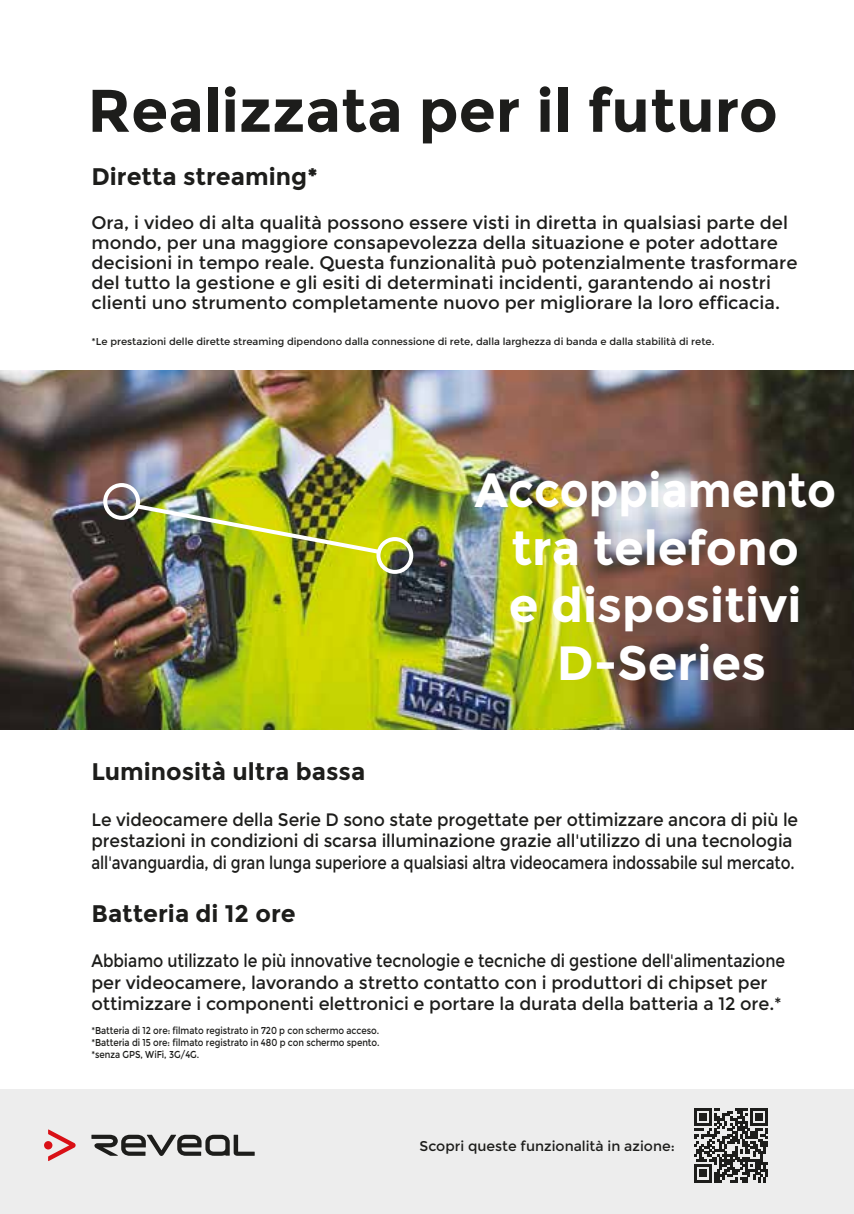
<style>
.page{position:relative;width:854px;height:1214px;background:#fff}
.page>*{position:absolute;margin:0;border:0;box-sizing:border-box;transform-origin:0 0}
.t1{font:700 60px "Montserrat";color:#1d1d1b}
.t2{font:700 48px/57.6px "Montserrat";color:#fff;text-align:center;scale:.93 1}
.t3{font:700 24px "Montserrat";color:#1d1d1b}
.t4{font:18px/20px "Montserrat";letter-spacing:-.005em;color:#1d1d1b}
.t5{font:18px/21.6px "Montserrat";letter-spacing:-.005em;color:#1d1d1b;scale:.95 1}
.t6{font:18px/21.6px "Montserrat";letter-spacing:-.005em;color:#1d1d1b;scale:.87 1}
.t7{font:14px "Montserrat";color:#1d1d1b}
.t8{font:10px/12px "Montserrat";color:#1d1d1b;text-align:justify;scale:.87 1}
.t9{font:10px "Montserrat";color:#1d1d1b}
</style>
<div class="page">
<img style="left:0;top:370px;width:853px;height:359px">
<div style="left:376px;top:537px;width:37px;height:37px;border:4px solid #fff;border-radius:50%"></div>
<div style="left:103px;top:483px;width:37px;height:37px;border:4px solid #fff;border-radius:50%"></div>
<img style="left:132px;top:501px;width:251px;height:55px">
<div style="left:0;top:1089px;width:853px;height:124px;background:#ededed"></div>
<svg style="left:44px;top:1129px;width:32px;height:31px"></svg>
<svg style="left:91px;top:1134px;width:163px;height:22px"></svg>
<svg style="left:694px;top:1108px;width:73px;height:74px"></svg>
<h1 class="t1" style="left:87px;top:75px;width:691px">Realizzata per il futuro</h1>
<h3 class="t3" style="left:91px;top:162px;width:228px">Diretta streaming*</h3>
<p class="t4" style="left:91px;top:212px;width:707px">Ora, i video di alta qualità possono essere visti in diretta in qualsiasi parte del mondo, per una maggiore consapevolezza della situazione e poter adottare decisioni in tempo reale. Questa funzionalità può potenzialmente trasformare del tutto la gestione e gli esiti di determinati incidenti, garantendo ai nostri clienti uno strumento completamente nuovo per migliorare la loro efficacia.</p>
<p class="t9" style="left:91px;top:335px;width:624px">*Le prestazioni delle dirette streaming dipendono dalla connessione di rete, dalla larghezza di banda e dalla stabilità di rete.</p>
<h2 class="t2" style="left:475px;top:461px;width:389px">Accoppiamento tra telefono<br>e dispositivi<br>D-Series</h2>
<h3 class="t3" style="left:91px;top:757px;width:275px">Luminosità ultra bassa</h3>
<p class="t5" style="left:91px;top:808px;width:745px">Le videocamere della Serie D sono state progettate per ottimizzare ancora di più le prestazioni in condizioni di scarsa illuminazione grazie all'utilizzo di una tecnologia all'avanguardia, di gran lunga superiore a qualsiasi altra videocamera indossabile sul mercato.</p>
<h3 class="t3" style="left:91px;top:898px;width:206px">Batteria di 12 ore</h3>
<p class="t6" style="left:91px;top:950px;width:798px">Abbiamo utilizzato le più innovative tecnologie e tecniche di gestione dell'alimentazione per videocamere, lavorando a stretto contatto con i produttori di chipset per ottimizzare i componenti elettronici e portare la durata della batteria a 12 ore.*</p>
<p class="t8" style="left:91px;top:1024px;width:332px">*Batteria di 12 ore: filmato registrato in 720 p con schermo acceso. *Batteria di 15 ore: filmato registrato in 480 p con schermo spento. *senza GPS, WiFi, 3G/4G.</p>
<p class="t7" style="left:419px;top:1137px;width:257px">Scopri queste funzionalità in azione:</p>
</div>
